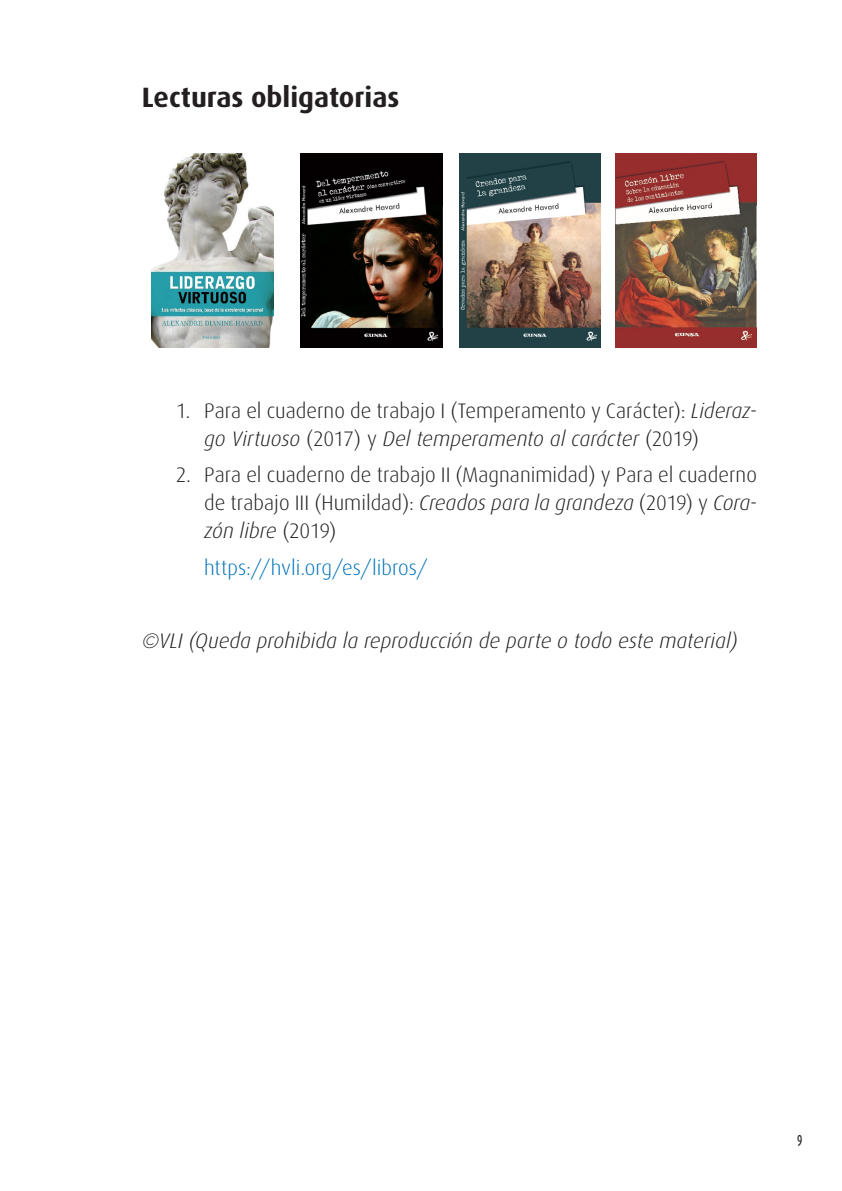
<style>
.page{position:relative;width:842px;height:1191px;background:#fff}
.page>*{position:absolute;margin:0;border:0;box-sizing:border-box;transform-origin:0 0}
.Capitulo{font:700 28px "Dax";color:#231f20}
.Texto_base{font:300 21px/28px "Dax";letter-spacing:.005em;color:#231f20}
.Texto_base-2{font:italic 300 21px "Dax";letter-spacing:.005em;color:#231f20}
.Texto_base-3{font:300 21px "Dax";color:#0072bc}
.t1{font:500 16px "Dax";color:#231f20;scale:.6 1}
.s1{font-style:italic}
</style>
<div class="page">
<img style="left:151px;top:153px;width:123px;height:195px">
<img style="left:300px;top:153px;width:142px;height:195px">
<img style="left:460px;top:153px;width:140px;height:195px">
<img style="left:615px;top:153px;width:142px;height:195px">
<p class="Capitulo" style="left:142px;top:81px;width:259px">Lecturas obligatorias</p>
<p class="Texto_base" style="left:204px;top:397px;width:554px;text-indent:-28px">1. Para el cuaderno de trabajo I (Temperamento y Carácter): <span class="s1">Lideraz&shy;go Virtuoso</span> (2017) y <span class="s1">Del temperamento al carácter</span> (2019)</p>
<p class="Texto_base" style="left:204px;top:461px;width:554px;text-align:justify;text-indent:-28px">2. Para el cuaderno de trabajo II (Magnanimidad) y Para el cuaderno de trabajo III (Humildad): <span class="s1">Creados para la grandeza</span> (2019) y <span class="s1">Cora&shy;zón libre</span> (2019)</p>
<p class="Texto_base-3" style="left:204px;top:556px;width:225px">https://hvli.org/es/libros/</p>
<p class="Texto_base-2" style="left:142px;top:629px;width:597px">©VLI (Queda prohibida la reproducción de parte o todo este material)</p>
<p class="t1" style="left:797px;top:1131px;width:10px">9</p>
</div>
